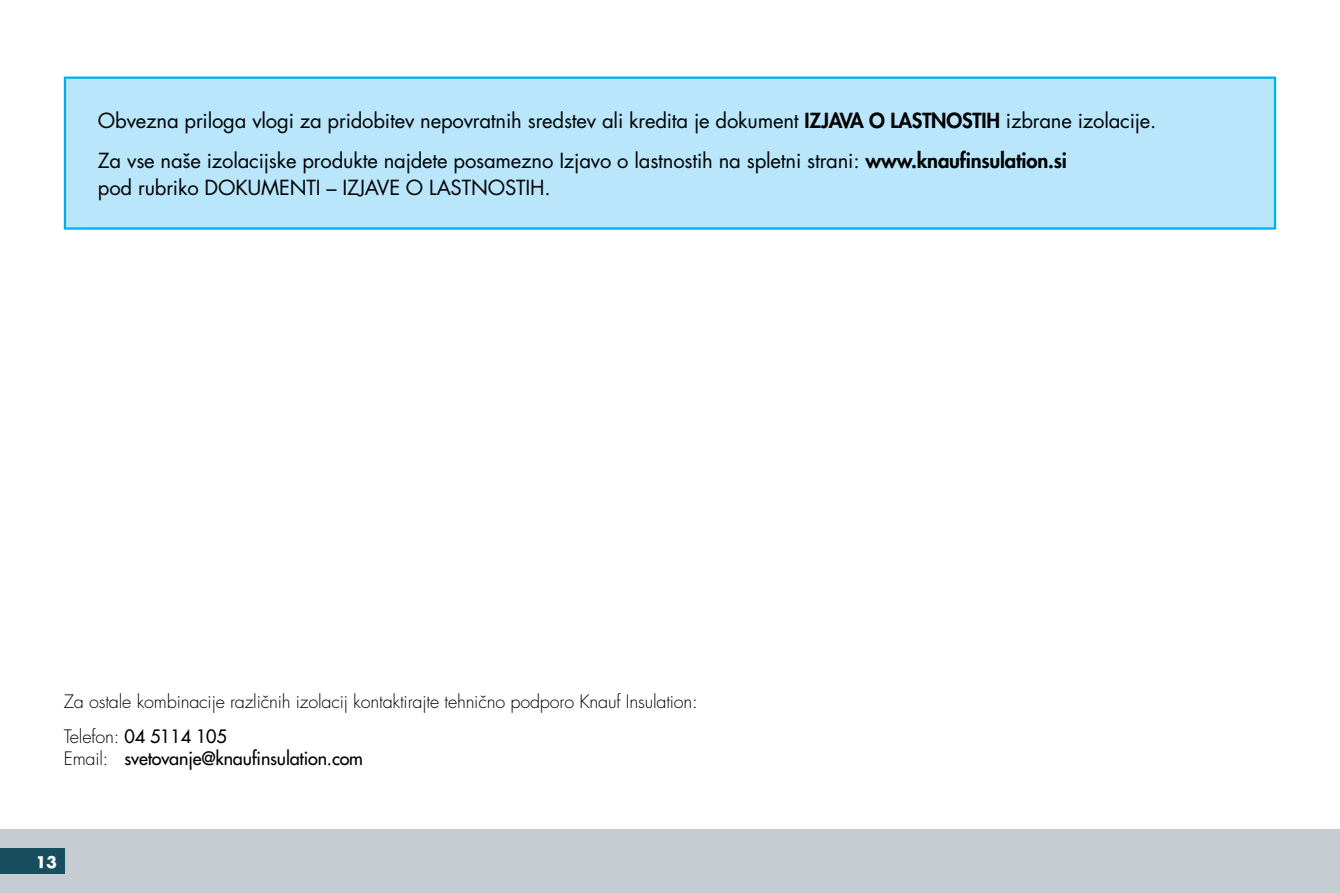
<style>
.page{position:relative;width:1340px;height:893px;background:#fff}
.page>*{position:absolute;margin:0;border:0;box-sizing:border-box;transform-origin:0 0}
.t1{font:20.25px/39.8px "Futura KNAUF";letter-spacing:-.01em;color:#000}
.t2{font:300 18px/35.3px "Futura KNAUF";letter-spacing:-.01em;color:#000}
.t3{font:500 18px "Futura KNAUF";letter-spacing:-.01em;color:#000}
.s1{font-weight:800}
.s2{font-weight:500}
.s3{font-weight:300}
</style>
<div class="page">
<div style="left:0;top:829px;width:1339px;height:64px;background:#c6cdd2"></div>
<div style="left:0;top:848px;width:64px;height:26px;background:#184e5e"></div>
<div style="left:65px;top:78px;width:1209px;height:150px;background:#b9e6fa"></div>
<div style="left:64px;top:77px;width:1212px;height:153px;border:2px solid #00aeef"></div>
<p class="t1" style="left:98px;top:101px;width:1060px">Obvezna priloga vlogi za pridobitev nepovratnih sredstev ali kredita je dokument <span class="s1">IZJAVA O LASTNOSTIH</span> izbrane izolacije.<br>Za vse naše izolacijske produkte najdete posamezno Izjavo o lastnostih na spletni strani: <span class="s1">www.knaufinsulation.si</span></p>
<p class="t1" style="left:98px;top:167px;width:454px">pod rubriko DOKUMENTI – IZJAVE O LASTNOSTIH.</p>
<p class="t2" style="left:64px;top:684px;width:635px">Za ostale kombinacije različnih izolacij kontaktirajte tehnično podporo Knauf Insulation:<br>Telefon: <span class="s2">04 5114 105</span></p>
<p class="t3" style="left:64px;top:747px;width:301px"><span class="s3">Email:</span> svetovanje@knaufinsulation.com</p>
</div>
